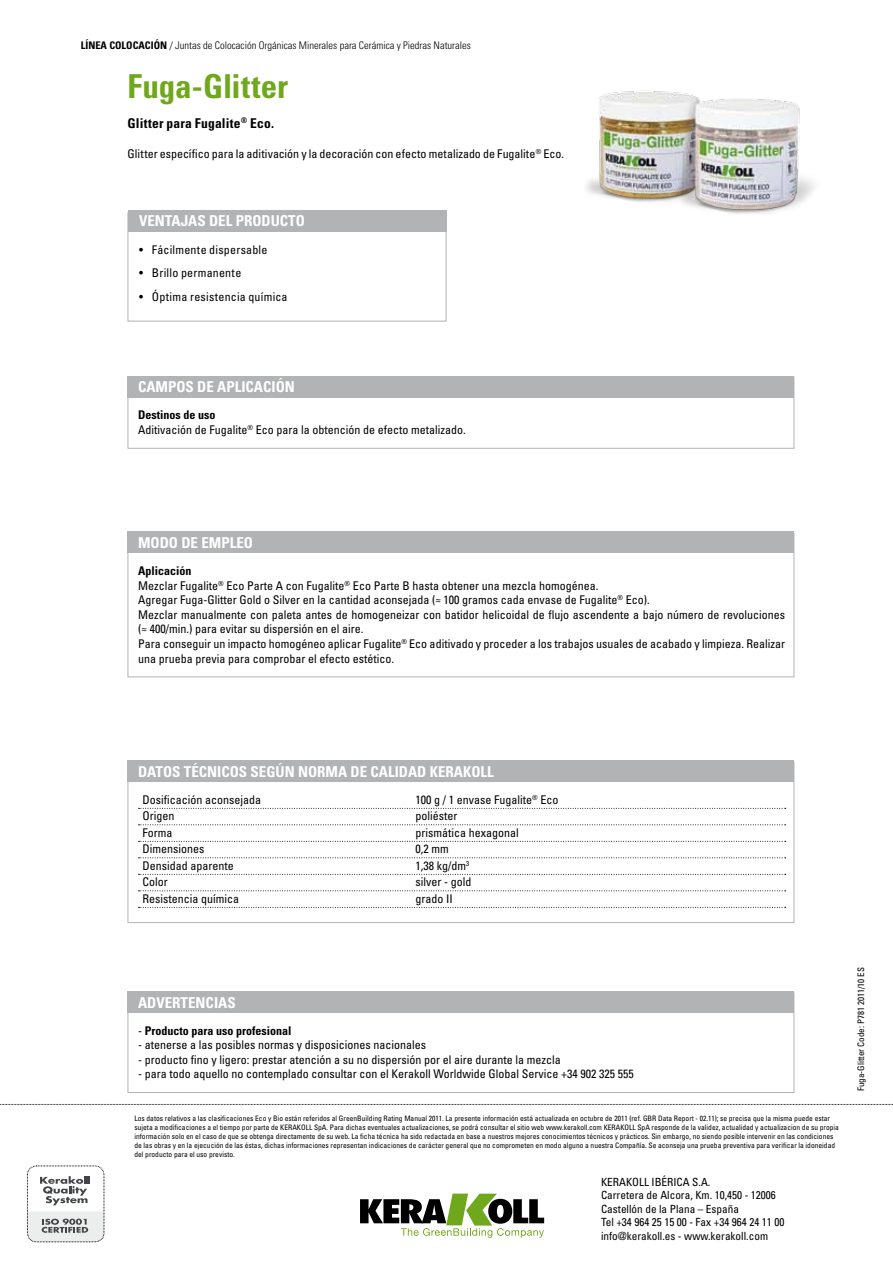
<style>
.page{position:relative;width:893px;height:1263px;background:#fff}
.page>*{position:absolute;margin:0;border:0;box-sizing:border-box;transform-origin:0 0}
.t1{font:700 condensed 33px "Univers LT Std";letter-spacing:.005em;color:#70a81d}
.t2{font:700 condensed 15px "Univers LT Std";color:#fff}
.t3{font:700 condensed 15px "Univers LT Std";letter-spacing:.11em;color:#fff}
.t4{font:700 condensed 15px "Univers LT Std";letter-spacing:.055em;color:#fff}
.t5{font:700 condensed 13.5px "Univers LT Std";letter-spacing:.02em;color:#000}
.t6{font:condensed 12px/14.5px "Univers LT Std";color:#000}
.t7{font:condensed 12px "Univers LT Std";letter-spacing:.02em;color:#000}
.t8{font:700 condensed 12px "Univers LT Std";color:#000}
.t9{font:condensed 11.25px/13.5px "Univers LT Std";color:#000}
.t10{font:300 condensed 10.5px "Univers LT Std";color:#000}
.t11{font:condensed 9px "Univers LT Std";color:#000}
.t12{font:condensed 7.5px/9px "Univers LT Std";color:#000}
.s1{font-weight:700}
.s2{font-weight:400}
</style>
<div class="page">
<div style="left:27px;top:1166px;width:77px;height:76px;border:1px dashed #000;border-radius:9px"></div>
<svg style="left:40px;top:1176px;width:50px;height:29px"></svg>
<svg style="left:27px;top:1211px;width:77px;height:31px;background:#d2d3d3"></svg>
<svg style="left:0;top:1104px;width:893px;height:1px"></svg>
<svg style="left:360px;top:1193px;width:184px;height:45px"></svg>
<svg style="left:139px;top:808px;width:647px;height:1px"></svg>
<svg style="left:139px;top:824px;width:647px;height:1px"></svg>
<svg style="left:139px;top:841px;width:647px;height:1px"></svg>
<svg style="left:139px;top:857px;width:647px;height:1px"></svg>
<svg style="left:139px;top:874px;width:647px;height:1px"></svg>
<svg style="left:139px;top:890px;width:647px;height:1px"></svg>
<svg style="left:139px;top:907px;width:647px;height:1px"></svg>
<div style="left:128px;top:760px;width:666px;height:22px;background:#b1b3b4"></div>
<div style="left:128px;top:993px;width:666px;height:100px;border:1px solid #b1b3b4"></div>
<div style="left:128px;top:991px;width:666px;height:22px;background:#b1b3b4"></div>
<div style="left:128px;top:531px;width:666px;height:22px;background:#b1b3b4"></div>
<div style="left:128px;top:377px;width:666px;height:72px;border:1px solid #b1b3b4"></div>
<div style="left:128px;top:376px;width:666px;height:21px;background:#b1b3b4"></div>
<div style="left:128px;top:212px;width:318px;height:109px;border:1px solid #b1b3b4"></div>
<div style="left:128px;top:210px;width:318px;height:22px;background:#b1b3b4"></div>
<img style="left:586px;top:91px;width:228px;height:123px">
<p class="t10" style="left:81px;top:39px;width:392px"><span class="s1">LÍNEA COLOCACIÓN</span> / Juntas de Colocación Orgánicas Minerales para Cerámica y Piedras Naturales</p>
<h1 class="t1" style="left:128px;top:66px;width:162px">FUGA-GLITTER</h1>
<p class="t5" style="left:128px;top:115px;width:148px">GLITTER PARA FUGALITE<sup>®</sup> ECO.</p>
<p class="t6" style="left:128px;top:146px;width:438px">Glitter específico para la aditivación y la decoración con efecto metalizado de Fugalite<sup>®</sup> Eco.</p>
<p class="t3" style="left:139px;top:212px;width:167px">VENTAJAS DEL PRODUCTO</p>
<p class="t6" style="left:139px;top:242px;width:130px">• Fácilmente dispersable</p>
<p class="t7" style="left:139px;top:265px;width:104px">• Brillo permanente</p>
<p class="t7" style="left:139px;top:289px;width:150px">• Óptima resistencia química</p>
<p class="t4" style="left:138px;top:377px;width:158px">CAMPOS DE APLICACIÓN</p>
<p class="t6" style="left:138px;top:407px;width:329px;line-height:15px"><span class="s1">DESTINOS DE USO<br></span>Aditivación de Fugalite<sup>®</sup> Eco para la obtención de efecto metalizado.</p>
<p class="t2" style="left:138px;top:533px;width:116px">MODO DE EMPLEO</p>
<p class="t6" style="left:138px;top:563px;width:648px"><span class="s1">APLICACIÓN<br></span>Mezclar Fugalite<sup>®</sup> Eco Parte A con Fugalite<sup>®</sup> Eco Parte B hasta obtener una mezcla homogénea.<br>Agregar Fuga-Glitter Gold o Silver en la cantidad aconsejada (≈ 100 gramos cada envase de Fugalite<sup>®</sup> Eco).<br>Mezclar manualmente con paleta antes de homogeneizar con batidor helicoidal de flujo ascendente a bajo número de revoluciones (≈ 400/min.) para evitar su dispersión en el aire.<br>Para conseguir un impacto homogéneo aplicar Fugalite<sup>®</sup> Eco aditivado y proceder a los trabajos usuales de acabado y limpieza. Realizar una prueba previa para comprobar el efecto estético.</p>
<p class="t2" style="left:138px;top:762px;width:357px">DATOS TÉCNICOS SEGÚN NORMA DE CALIDAD KERAKOLL</p>
<p class="t6" style="left:143px;top:792px;width:120px">Dosificación aconsejada</p>
<p class="t6" style="left:416px;top:792px;width:144px">100 g / 1 envase Fugalite<sup>®</sup> Eco</p>
<p class="t6" style="left:143px;top:808px;width:33px">Origen</p>
<p class="t6" style="left:416px;top:808px;width:43px">poliéster</p>
<p class="t6" style="left:143px;top:825px;width:31px">Forma</p>
<p class="t6" style="left:416px;top:825px;width:105px">prismática hexagonal</p>
<p class="t6" style="left:143px;top:841px;width:63px">Dimensiones</p>
<p class="t6" style="left:416px;top:841px;width:35px">0,2 mm</p>
<p class="t6" style="left:143px;top:858px;width:93px">Densidad aparente</p>
<p class="t6" style="left:416px;top:858px;width:55px">1,38 kg/dm<sup>3</sup></p>
<p class="t6" style="left:143px;top:874px;width:27px">Color</p>
<p class="t6" style="left:416px;top:874px;width:57px">silver - gold</p>
<p class="t6" style="left:143px;top:891px;width:98px">Resistencia química</p>
<p class="t6" style="left:416px;top:891px;width:39px">grado II</p>
<p class="t2" style="left:138px;top:993px;width:99px">ADVERTENCIAS</p>
<p class="t8" style="left:138px;top:1023px;width:155px"><span class="s2">-</span> PRODUCTO PARA USO PROFESIONAL</p>
<p class="t6" style="left:138px;top:1037px;width:289px">- atenerse a las posibles normas y disposiciones nacionales</p>
<p class="t6" style="left:138px;top:1052px;width:424px">- producto fino y ligero: prestar atención a su no dispersión por el aire durante la mezcla</p>
<p class="t6" style="left:138px;top:1066px;width:497px">- para todo aquello no contemplado consultar con el Kerakoll Worldwide Global Service +34 902 325 555</p>
<p class="t12" style="left:134px;top:1113px;width:706px">Los datos relativos a las clasificaciones Eco y Bio están referidos al GreenBuilding Rating Manual 2011. La presente información está actualizada en octubre de 2011 (ref. GBR Data Report - 02.11); se precisa que la misma puede estar sujeta a modificaciones a el tiempo por parte de KERAKOLL SpA. Para dichas eventuales actualizaciones, se podrá consultar el sitio web www.kerakoll.com KERAKOLL SpA responde de la validez, actualidad y actualizacion de su propia información solo en el caso de que se obtenga directamente de su web. La ficha técnica ha sido redactada en base a nuestros mejores conocimientos técnicos y prácticos. Sin embargo, no siendo posible intervenir en las condiciones de las obras y en la ejecución de las éstas, dichas informaciones representan indicaciones de carácter general que no comprometen en modo alguno a nuestra Compañía. Se aconseja una prueba preventiva para verificar la idoneidad del producto para el uso previsto.</p>
<p class="t9" style="left:601px;top:1175px;width:185px">KERAKOLL IBÉRICA S.A.<br>Carretera de Alcora, Km. 10,450 - 12006<br>Castellón de la Plana – España<br>Tel +34 964 25 15 00 - Fax +34 964 24 11 00 info@kerakoll.es - www.kerakoll.com</p>
<p class="t11" style="left:855px;top:1091px;width:125px;rotate:-90deg">Fuga-Glitter Code: P781 2011/10 ES</p>
</div>
